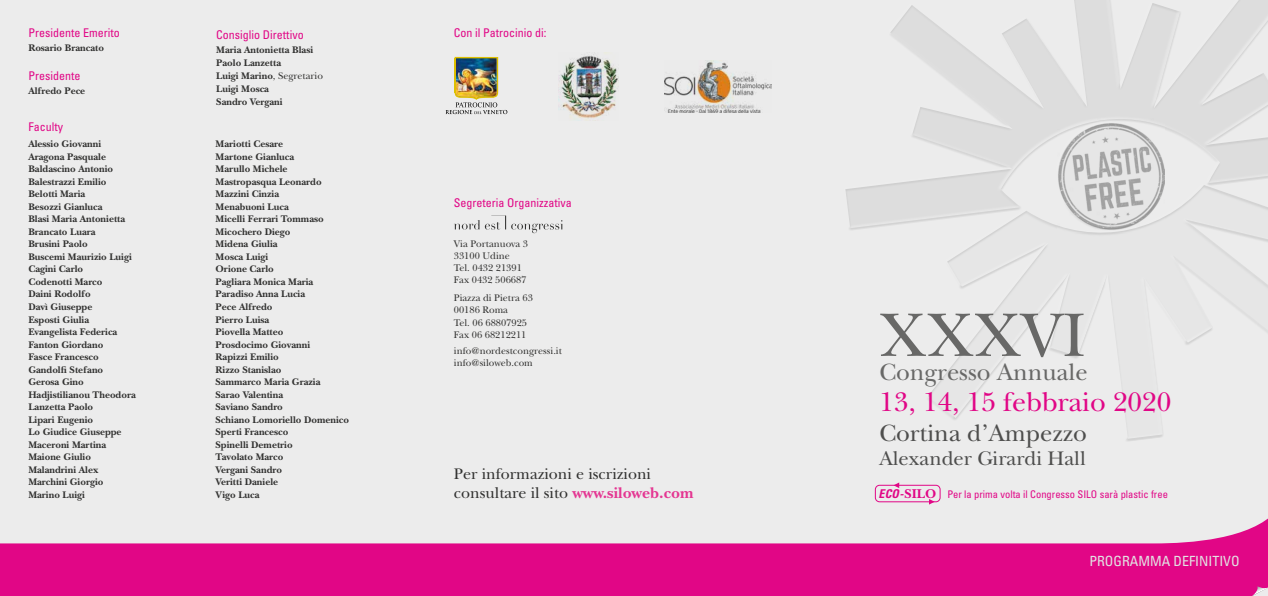
<style>
.page{position:relative;width:1268px;height:596px;background:#fff}
.page>*{position:absolute;margin:0;border:0;box-sizing:border-box;transform-origin:0 0}
.t1{font:64px "New Baskerville Std";color:#686867}
.t2{font:28px "New Baskerville Std";color:#e10686}
.t3{font:24.5px "New Baskerville Std";color:#686867}
.t4{font:24.5px "New Baskerville Std";color:#4e4e4d}
.t5{font:20.5px "New Baskerville Std";color:#4e4e4d}
.t6{font:16px/19.2px "New Baskerville Std";color:#313130}
.t7{font:condensed 14px "Univers LT Std";color:#e2e3e3}
.t8{font:condensed 12px "Univers LT Std";color:#e10686}
.t9{font:condensed 10.5px "Univers LT Std";color:#e10686}
.t10{font:700 10px/12.5px "New Baskerville Std";color:#313130}
.t11{font:10px/12px "New Baskerville Std";color:#313130}
.s1{font-weight:400}
.s2{font-weight:700;color:#e43692}
.s3{font-weight:700;font-style:italic;font-size:12.1px}
.s4{font-family:"New Baskerville Std";font-weight:700;font-stretch:normal;font-size:13.3px}
</style>
<div class="page">
<div style="left:0;top:0;width:1267px;height:595px;background:#ececec"></div>
<svg style="left:845px;top:0;width:422px;height:441px"></svg>
<img style="left:1057px;top:118px;width:107px;height:115px">
<svg style="left:0;top:519px;width:1267px;height:76px;fill:#e10686"></svg>
<svg style="left:454px;top:220px;width:25px;height:9px"></svg>
<svg style="left:485px;top:215px;width:77px;height:18px"></svg>
<div style="left:874px;top:484px;width:66px;height:17px;border:1px solid #e10686;border-radius:4px"></div>
<svg style="left:893px;top:482px;width:6px;height:6px"></svg>
<svg style="left:928px;top:499px;width:6px;height:5px"></svg>
<svg style="left:1251px;top:585px;width:16px;height:10px"></svg>
<hr style="left:454px;top:57px;width:44px;height:1px;background:#dec000">
<img style="left:445px;top:58px;width:62px;height:56px">
<img style="left:558px;top:52px;width:60px;height:68px">
<img style="left:664px;top:61px;width:107px;height:51px">
<p class="t8" style="left:28px;top:25px;width:93px">Presidente Emerito</p>
<p class="t10" style="left:28px;top:42px;width:77px">Rosario Brancato</p>
<p class="t8" style="left:28px;top:68px;width:53px">Presidente</p>
<p class="t10" style="left:28px;top:84px;width:58px">Alfredo Pece</p>
<p class="t8" style="left:28px;top:119px;width:36px">Faculty</p>
<p class="t10" style="left:28px;top:138px;width:109px">Alessio Giovanni<br>Aragona Pasquale<br>Baldascino Antonio<br>Balestrazzi Emilio<br>Belotti Maria<br>Besozzi Gianluca<br>Blasi Maria Antonietta<br>Brancato Luara<br>Brusini Paolo<br>Buscemi Maurizio Luigi<br>Cagini Carlo<br>Codenotti Marco<br>Daini Rodolfo<br>Davì Giuseppe<br>Esposti Giulia<br>Evangelista Federica<br>Fanton Giordano<br>Fasce Francesco<br>Gandolfi Stefano<br>Gerosa Gino<br>Hadjistilianou Theodora<br>Lanzetta Paolo<br>Lipari Eugenio<br>Lo Giudice Giuseppe<br>Maceroni Martina<br>Maione Giulio<br>Malandrini Alex<br>Marchini Giorgio<br>Marino Luigi</p>
<p class="t10" style="left:215px;top:138px;width:135px">Mariotti Cesare<br>Martone Gianluca<br>Marullo Michele<br>Mastropasqua Leonardo<br>Mazzini Cinzia<br>Menabuoni Luca<br>Micelli Ferrari Tommaso<br>Micochero Diego<br>Midena Giulia<br>Mosca Luigi<br>Orione Carlo<br>Pagliara Monica Maria<br>Paradiso Anna Lucia<br>Pece Alfredo<br>Pierro Luisa<br>Piovella Matteo<br>Prosdocimo Giovanni<br>Rapizzi Emilio<br>Rizzo Stanislao<br>Sammarco Maria Grazia<br>Sarao Valentina<br>Saviano Sandro<br>Schiano Lomoriello Domenico<br>Sperti Francesco<br>Spinelli Demetrio<br>Tavolato Marco<br>Vergani Sandro<br>Veritti Daniele<br>Vigo Luca</p>
<p class="t8" style="left:216px;top:27px;width:89px">Consiglio Direttivo</p>
<p class="t10" style="left:216px;top:43px;width:108px;line-height:13px">Maria Antonietta Blasi<br>Paolo Lanzetta<br>Luigi Marino<span class="s1">, Segretario<br></span>Luigi Mosca<br>Sandro Vergani</p>
<p class="t8" style="left:454px;top:25px;width:94px">Con il Patrocinio di:</p>
<p class="t8" style="left:454px;top:195px;width:119px">Segreteria Organizzativa</p>
<p class="t11" style="left:454px;top:238px;width:76px">Via Portanuova 3<br>33100 Udine<br>Tel. 0432 21391<br>Fax 0432 506687</p>
<p class="t11" style="left:454px;top:292px;width:81px">Piazza di Pietra 63<br>00186 Roma<br>Tel. 06 68807925<br>Fax 06 68212211</p>
<p class="t11" style="left:454px;top:344px;width:109px">info@nordestcongressi.it info@siloweb.com</p>
<h3 class="t6" style="left:454px;top:463px;width:241px">Per informazioni e iscrizioni consultare il sito <span class="s2">www.siloweb.com</span></h3>
<h1 class="t1" style="left:879px;top:297px;width:208px">XXXVI</h1>
<h3 class="t3" style="left:879px;top:357px;width:210px">Congresso Annuale</h3>
<h2 class="t2" style="left:879px;top:385px;width:293px">13, 14, 15 febbraio 2020</h2>
<h3 class="t4" style="left:879px;top:418px;width:209px">Cortina d’Ampezzo</h3>
<h3 class="t5" style="left:879px;top:446px;width:208px">Alexander Girardi Hall</h3>
<p class="t9" style="left:878px;top:487px;width:291px"><span class="s3">ECO-</span><span class="s4">SILO</span> Per la prima volta il Congresso SILO sarà plastic free</p>
<h3 class="t7" style="left:1089px;top:551px;width:152px">PROGRAMMA DEFINITIVO</h3>
</div>
